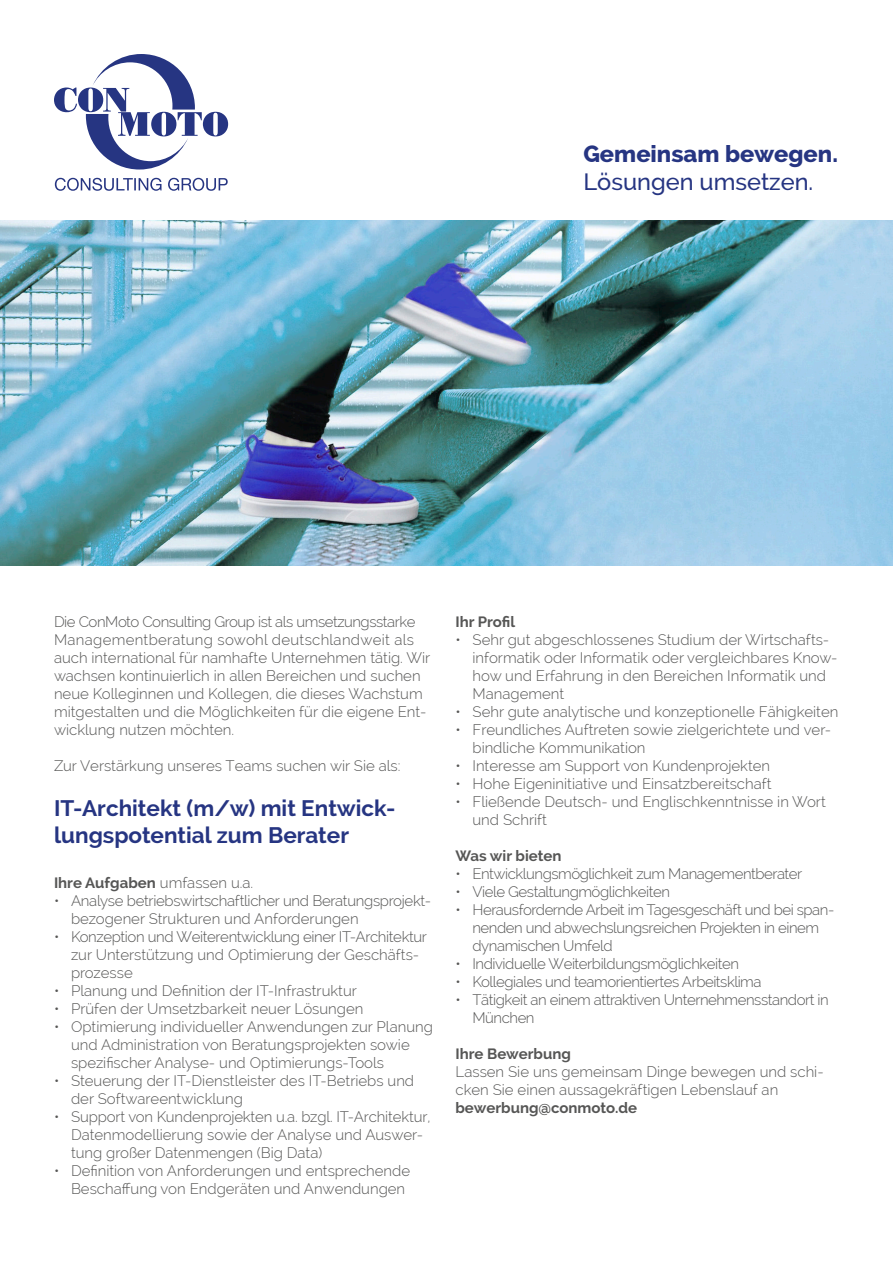
<style>
.page{position:relative;width:893px;height:1263px;background:#fff}
.page>*{position:absolute;margin:0;border:0;box-sizing:border-box;transform-origin:0 0}
.t1{font:800 23.7px "Raleway";color:#263582}
.t2{font:500 23.7px "Raleway";color:#263582}
.t3{font:700 22.5px/27px "Raleway";color:#263582}
.t4{font:300 15px/18px "Raleway";color:#565655}
.t5{font:300 15px/18px "Raleway";letter-spacing:-.03em;color:#565655}
.t6{font:300 15px/18px "Raleway";letter-spacing:-.025em;color:#565655}
.t7{font:300 15px/18px "Raleway";letter-spacing:-.02em;color:#565655}
.t8{font:700 15px "Raleway";color:#565655}
.s1{font-weight:300}
.s2{font-weight:700}
</style>
<div class="page">
<svg style="left:54px;top:54px;width:174px;height:137px"></svg>
<img style="left:0;top:220px;width:893px;height:346px">
<p class="t1" style="left:583px;top:140px;width:256px">Gemeinsam bewegen.</p>
<p class="t2" style="left:583px;top:168px;width:231px">Lösungen umsetzen.</p>
<p class="t4" style="left:54px;top:613px;width:378px">Die ConMoto Consulting Group ist als umsetzungsstarke Managementberatung sowohl deutschlandweit als auch international für namhafte Unternehmen tätig. Wir wachsen kontinuierlich in allen Bereichen und suchen neue Kolleginnen und Kollegen, die dieses Wachstum mitgestalten und die Möglichkeiten für die eigene Ent&shy;wicklung nutzen möchten.</p>
<p class="t4" style="left:54px;top:757px;width:348px">Zur Verstärkung unseres Teams suchen wir Sie als:</p>
<p class="t3" style="left:54px;top:795px;width:343px">IT-Architekt (m/w) mit Entwick&shy;lungspotential zum Berater</p>
<p class="t8" style="left:54px;top:874px;width:201px">Ihre Aufgaben <span class="s1">umfassen u.a.</span></p>
<p class="t7" style="left:71px;top:892px;width:362px;text-indent:-17px">• Analyse betriebswirtschaftlicher und Beratungsprojekt&shy;bezogener Strukturen und Anforderungen</p>
<p class="t6" style="left:71px;top:928px;width:357px;text-indent:-17px">• Konzeption und Weiterentwicklung einer IT-Architektur zur Unterstützung und Optimierung der Geschäfts&shy;prozesse</p>
<p class="t4" style="left:54px;top:982px;width:304px">• Planung und Definition der IT-Infrastruktur</p>
<p class="t4" style="left:54px;top:1000px;width:311px">• Prüfen der Umsetzbarkeit neuer Lösungen</p>
<p class="t4" style="left:71px;top:1018px;width:363px;text-indent:-17px">• Optimierung individueller Anwendungen zur Planung und Administration von Beratungsprojekten sowie spezifischer Analyse- und Optimierungs-Tools</p>
<p class="t4" style="left:71px;top:1072px;width:345px;text-indent:-17px">• Steuerung der IT-Dienstleister des IT-Betriebs und der Softwareentwicklung</p>
<p class="t4" style="left:71px;top:1108px;width:361px;text-indent:-17px">• Support von Kundenprojekten u.a. bzgl. IT-Architektur,<br>Datenmodellierung sowie der Analyse und Auswer&shy;tung großer Datenmengen (Big Data)</p>
<p class="t4" style="left:71px;top:1162px;width:341px;text-indent:-17px">• Definition von Anforderungen und entsprechende<br>Beschaffung von Endgeräten und Anwendungen</p>
<p class="t8" style="left:455px;top:613px;width:61px">Ihr Profil</p>
<p class="t4" style="left:472px;top:631px;width:367px;text-indent:-17px">• Sehr gut abgeschlossenes Studium der Wirtschafts&shy;informatik oder Informatik oder vergleichbares Know&shy;how und Erfahrung in den Bereichen Informatik und Management</p>
<p class="t4" style="left:455px;top:703px;width:384px">• Sehr gute analytische und konzeptionelle Fähigkeiten</p>
<p class="t4" style="left:472px;top:721px;width:360px;text-indent:-17px">• Freundliches Auftreten sowie zielgerichtete und ver&shy;bindliche Kommunikation</p>
<p class="t4" style="left:455px;top:757px;width:316px">• Interesse am Support von Kundenprojekten</p>
<p class="t4" style="left:455px;top:775px;width:318px">• Hohe Eigeninitiative und Einsatzbereitschaft</p>
<p class="t4" style="left:472px;top:793px;width:355px;text-indent:-17px">• Fließende Deutsch- und Englischkenntnisse in Wort und Schrift</p>
<p class="t8" style="left:455px;top:847px;width:107px">Was wir bieten</p>
<p class="t5" style="left:455px;top:865px;width:348px">• Entwicklungsmöglichkeit zum Managementberater</p>
<p class="t5" style="left:455px;top:883px;width:216px">• Viele Gestaltungmöglichkeiten</p>
<p class="t5" style="left:472px;top:901px;width:363px;text-indent:-17px">• Herausfordernde Arbeit im Tagesgeschäft und bei span&shy;nenden und abwechslungsreichen Projekten in einem dynamischen Umfeld</p>
<p class="t5" style="left:455px;top:955px;width:285px">• Individuelle Weiterbildungsmöglichkeiten</p>
<p class="t5" style="left:455px;top:973px;width:308px">• Kollegiales und teamorientiertes Arbeitsklima</p>
<p class="t5" style="left:472px;top:991px;width:358px;text-indent:-17px">• Tätigkeit an einem attraktiven Unternehmensstandort in<br>München</p>
<p class="t8" style="left:455px;top:1045px;width:117px">Ihre Bewerbung</p>
<p class="t4" style="left:455px;top:1063px;width:370px">Lassen Sie uns gemeinsam Dinge bewegen und schi&shy;cken Sie einen aussagekräftigen Lebenslauf an <span class="s2">bewerbung@conmoto.de</span></p>
</div>
